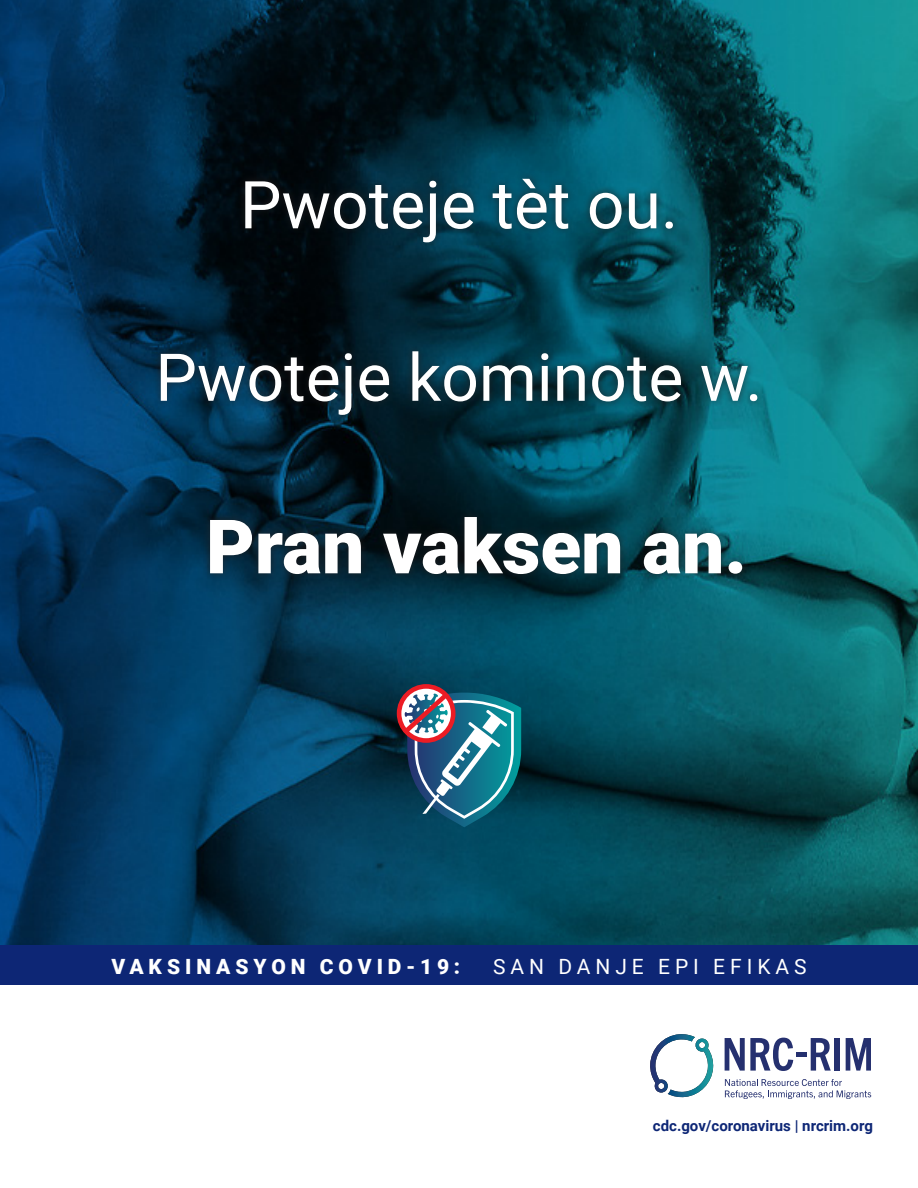
<style>
.page{position:relative;width:918px;height:1188px;background:#fff}
.page>*{position:absolute;margin:0;border:0;box-sizing:border-box;transform-origin:0 0}
.t1{font:900 75px "Roboto";color:#fff}
.t2{font:66px "Roboto";color:#fff}
.t3{font:900 21px "Roboto";letter-spacing:.235em;color:#fff}
.t4{font:21px "Roboto";letter-spacing:.235em;color:#fff}
.t5{font:700 15px "Roboto";color:#0d2675}
</style>
<div class="page">
<img style="left:0;top:0;width:918px;height:945px">
<svg style="left:725px;top:1038px;width:68px;height:33px"></svg>
<div style="left:796px;top:1052px;width:10px;height:5px;background:#25306f"></div>
<svg style="left:811px;top:1038px;width:20px;height:33px"></svg>
<div style="left:835px;top:1038px;width:5px;height:33px;background:#25306f"></div>
<svg style="left:846px;top:1038px;width:25px;height:33px"></svg>
<svg style="left:725px;top:1079px;width:146px;height:19px"></svg>
<svg style="left:650px;top:1034px;width:64px;height:64px"></svg>
<div style="left:0;top:945px;width:918px;height:40px;background:#0d2675"></div>
<div style="left:153px;top:170px;width:612px;height:412px;background:#231f20;opacity:.75"></div>
<svg style="left:397px;top:684px;width:124px;height:143px;background:#447489"></svg>
<p class="t2" style="left:240px;top:159px;width:440px">Pwoteje tèt ou.</p>
<p class="t2" style="left:155px;top:331px;width:609px">Pwoteje kominote w.</p>
<p class="t1" style="left:206px;top:494px;width:542px">Pran vaksen an.</p>
<p class="t3" style="left:111px;top:952px;width:350px">VAKSINASYON COVID-19:</p>
<p class="t4" style="left:493px;top:952px;width:315px">SAN DANJE EPI EFIKAS</p>
<p class="t5" style="left:653px;top:1115px;width:222px">cdc.gov/coronavirus | nrcrim.org</p>
</div>
